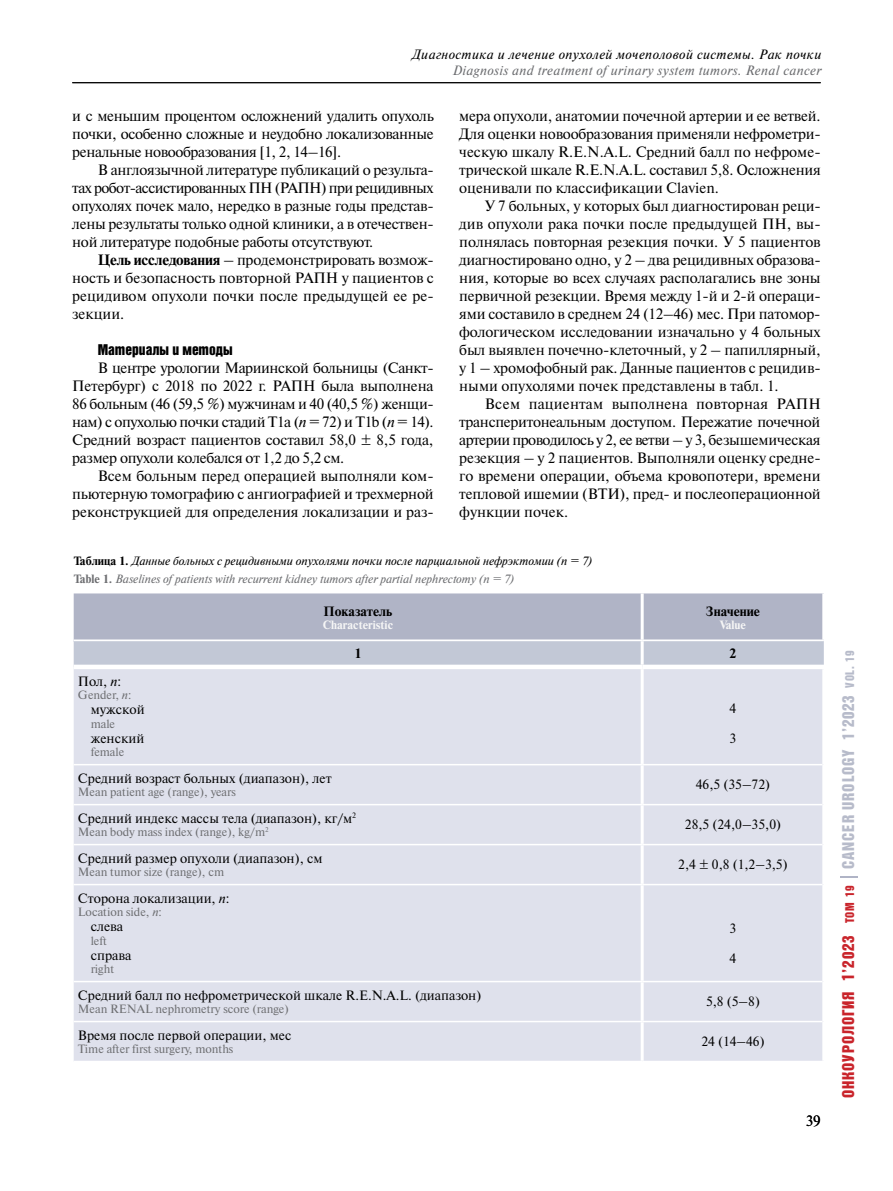
<style>
.page{position:relative;width:893px;height:1191px;background:#fff}
.page>*{position:absolute;margin:0;border:0;box-sizing:border-box;transform-origin:0 0}
.t1{font:16.5px "Bastion Kontrast Alt C";letter-spacing:.05em;color:#b7bbca}
.t2{font:15px/18px "Newton C";letter-spacing:-.01em;color:#000;text-align:justify}
.t3{font:15px "Bastion Kontrast Alt C";color:#000}
.t4{font:13.5px "Newton C";color:#000}
.t5{font:italic 13.5px "Newton C";letter-spacing:.03em;color:#000}
.t6{font:italic 13.5px "Newton C";letter-spacing:.03em;color:#6d6e71}
.t7{font:700 13.5px "Newton C";color:#000}
.t8{font:12px "Newton C";color:#6d6e71}
.t9{font:italic 12px/18.6px "Newton C";color:#6d6e71}
.t10{font:700 12px "Newton C";color:#f6f6f6}
.s1{font-weight:700}
.s2{font-style:italic}
.s3{font-weight:700;font-style:normal;color:#000}
.s4{color:#000}
.s5{font-weight:700;font-style:normal}
.s6{color:#c9242b}
.s7{font-size:17.1px;color:#c9242b}
.s8{font-size:12.3px;color:#c9242b}
.s9{font-size:12.3px}
</style>
<div class="page">
<svg style="left:840px;top:876px;width:18px;height:1px"></svg>
<hr style="left:72px;top:82px;width:749px;height:1px;background:#000">
<svg style="left:74px;top:593px;width:750px;height:71px;background:#b6bbcb"></svg>
<div style="left:74px;top:669px;width:748px;height:391px;background:#dfe1ec"></div>
<hr style="left:641px;top:641px;width:3px;height:23px;background:#fff">
<hr style="left:641px;top:669px;width:3px;height:95px;background:#fff">
<hr style="left:641px;top:765px;width:3px;height:39px;background:#fff">
<hr style="left:641px;top:805px;width:3px;height:39px;background:#fff">
<hr style="left:641px;top:845px;width:3px;height:39px;background:#fff">
<hr style="left:641px;top:885px;width:3px;height:95px;background:#fff">
<hr style="left:641px;top:982px;width:3px;height:38px;background:#fff">
<hr style="left:641px;top:1022px;width:3px;height:38px;background:#fff">
<hr style="left:74px;top:764px;width:568px;height:1px;background:#fff">
<hr style="left:642px;top:764px;width:180px;height:1px;background:#fff">
<hr style="left:74px;top:804px;width:568px;height:1px;background:#fff">
<hr style="left:642px;top:804px;width:180px;height:1px;background:#fff">
<hr style="left:74px;top:844px;width:568px;height:1px;background:#fff">
<hr style="left:642px;top:844px;width:180px;height:1px;background:#fff">
<hr style="left:74px;top:884px;width:568px;height:1px;background:#fff">
<hr style="left:642px;top:884px;width:180px;height:1px;background:#fff">
<hr style="left:74px;top:980px;width:568px;height:2px;background:#fff">
<hr style="left:642px;top:980px;width:180px;height:2px;background:#fff">
<hr style="left:74px;top:1020px;width:568px;height:2px;background:#fff">
<hr style="left:642px;top:1020px;width:180px;height:2px;background:#fff">
<hr style="left:74px;top:639px;width:568px;height:2px;background:#fff">
<hr style="left:642px;top:639px;width:182px;height:2px;background:#fff">
<p class="t5" style="left:412px;top:47px;width:411px">Диагностика и лечение опухолей мочеполовой системы. Рак почки</p>
<p class="t6" style="left:452px;top:63px;width:370px">Diagnosis and treatment of urinary system tumors. Renal cancer</p>
<p class="t2" style="left:72px;top:107px;width:363px">и с меньшим процентом осложнений удалить опухоль почки, особенно сложные и неудобно локализованные ренальные новообразования [1, 2, 14–16].</p>
<p class="t2" style="left:72px;top:161px;width:363px;text-indent:26px">В англоязычной литературе публикаций о результа&shy;тах робот-ассистированных ПН (РАПН) при рецидивных опухолях почек мало, нередко в разные годы представ&shy;лены результаты только одной клиники, а в отечествен&shy;ной литературе подобные работы отсутствуют.</p>
<p class="t2" style="left:72px;top:251px;width:363px;text-indent:26px"><span class="s1">Цель исследования</span> – продемонстрировать возмож&shy;ность и безопасность повторной РАПН у пациентов с рецидивом опухоли почки после предыдущей ее ре&shy;зекции.</p>
<p class="t3" style="left:98px;top:342px;width:136px">Материалы и методы</p>
<p class="t2" style="left:72px;top:359px;width:363px;text-align:left;text-indent:26px">В центре урологии Мариинской больницы (Санкт-Петербург) с 2018 по 2022 г. РАПН была выполнена 86 больным (46 (59,5 %) мужчинам и 40 (40,5 %) женщи&shy;нам) с опухолью почки стадий Т1а (<span class="s2">n</span> = 72) и Т1b (<span class="s2">n</span> = 14).<br>Средний возраст пациентов составил 58,0 ± 8,5 года, размер опухоли колебался от 1,2 до 5,2 см.</p>
<p class="t2" style="left:72px;top:467px;width:363px;text-indent:26px">Всем больным перед операцией выполняли ком&shy;пьютерную томографию с ангиографией и трехмерной реконструкцией для определения локализации и раз-</p>
<p class="t2" style="left:459px;top:107px;width:363px">мера опухоли, анатомии почечной артерии и ее ветвей.<br>Для оценки новообразования применяли нефрометри&shy;ческую шкалу R.E.N.A.L. Средний балл по нефроме&shy;трической шкале R.E.N.A.L. составил 5,8. Осложнения оценивали по классификации Clavien.</p>
<p class="t2" style="left:459px;top:197px;width:363px;text-indent:26px">У 7 больных, у которых был диагностирован реци&shy;див опухоли рака почки после предыдущей ПН, вы&shy;полнялась повторная резекция почки. У 5 пациентов диагностировано одно, у 2 – два рецидивных образова&shy;ния, которые во всех случаях располагались вне зоны первичной резекции. Время между 1-й и 2-й операци&shy;ями составило в среднем 24 (12–46) мес. При патомор&shy;фологическом исследовании изначально у 4 больных был выявлен почечно-клеточный, у 2 – папиллярный, у 1 – хромофобный рак. Данные пациентов с рецидив&shy;ными опухолями почек представлены в табл. 1.</p>
<p class="t2" style="left:459px;top:395px;width:363px;text-indent:26px">Всем пациентам выполнена повторная РАПН трансперитонеальным доступом. Пережатие почечной артерии проводилось у 2, ее ветви – у 3, безышемическая резекция – у 2 пациентов. Выполняли оценку средне&shy;го времени операции, объема кровопотери, времени тепловой ишемии (ВТИ), пред- и послеоперационной функции почек.</p>
<p class="t9" style="left:74px;top:551px;width:520px"><span class="s3">Таблица 1.</span> <span class="s4">Данные больных с рецидивными опухолями почки после парциальной нефрэктомии (n = 7)<br></span><span class="s5">Table 1.</span> Baselines of patients with recurrent kidney tumors after partial nephrectomy (n = 7)</p>
<p class="t7" style="left:324px;top:603px;width:70px">Показатель</p>
<p class="t10" style="left:323px;top:618px;width:72px">Characteristic</p>
<p class="t7" style="left:706px;top:603px;width:56px">Значение</p>
<p class="t10" style="left:720px;top:618px;width:28px">Value</p>
<p class="t4" style="left:78px;top:673px;width:45px">Пол, <span class="s2">n</span>:</p>
<p class="t8" style="left:78px;top:688px;width:55px">Gender, <span class="s2">n</span>:</p>
<p class="t4" style="left:91px;top:702px;width:56px">мужской</p>
<p class="t8" style="left:91px;top:717px;width:26px">male</p>
<p class="t4" style="left:91px;top:730px;width:55px">женский</p>
<p class="t8" style="left:91px;top:745px;width:35px">female</p>
<p class="t4" style="left:78px;top:770px;width:255px">Средний возраст больных (диапазон), лет</p>
<p class="t8" style="left:78px;top:785px;width:159px">Mean patient age (range), years</p>
<p class="t7" style="left:354px;top:646px;width:8px">1</p>
<p class="t7" style="left:729px;top:646px;width:8px">2</p>
<p class="t4" style="left:730px;top:701px;width:8px">4</p>
<p class="t4" style="left:730px;top:731px;width:8px">3</p>
<p class="t4" style="left:696px;top:777px;width:76px">46,5 (35–72)</p>
<p class="t4" style="left:78px;top:810px;width:280px">Средний индекс массы тела (диапазон), кг/м<sup>2</sup></p>
<p class="t8" style="left:78px;top:825px;width:192px">Mean body mass index (range), kg/m<sup>2</sup></p>
<p class="t4" style="left:78px;top:850px;width:246px">Средний размер опухоли (диапазон), см</p>
<p class="t8" style="left:78px;top:865px;width:148px">Mean tumor size (range), cm</p>
<p class="t4" style="left:78px;top:890px;width:153px">Сторона локализации, <span class="s2">n</span>:</p>
<p class="t8" style="left:78px;top:905px;width:85px">Location side, <span class="s2">n</span>:</p>
<p class="t4" style="left:91px;top:919px;width:34px">слева</p>
<p class="t8" style="left:91px;top:934px;width:18px">left</p>
<p class="t4" style="left:91px;top:947px;width:42px">справа</p>
<p class="t8" style="left:91px;top:962px;width:25px">right</p>
<p class="t4" style="left:78px;top:987px;width:405px">Средний балл по нефрометрической шкале R.E.N.A.L. (диапазон)</p>
<p class="t8" style="left:78px;top:1002px;width:212px">Mean RENAL nephrometry score (range)</p>
<p class="t4" style="left:78px;top:1027px;width:215px">Время после первой операции, мес</p>
<p class="t8" style="left:78px;top:1042px;width:157px">Time after first surgery, months</p>
<p class="t4" style="left:685px;top:817px;width:98px">28,5 (24,0–35,0)</p>
<p class="t4" style="left:678px;top:857px;width:111px">2,4 ± 0,8 (1,2–3,5)</p>
<p class="t4" style="left:730px;top:920px;width:8px">3</p>
<p class="t4" style="left:730px;top:950px;width:8px">4</p>
<p class="t4" style="left:706px;top:994px;width:55px">5,8 (5–8)</p>
<p class="t4" style="left:701px;top:1034px;width:65px">24 (14–46)</p>
<p class="t2" style="left:806px;top:1112px;width:17px">39</p>
<p class="t1" style="left:840px;top:1097px;width:448px;rotate:-90deg"><span class="s6">ОНКОУРОЛОГИЯ</span> <span class="s7">1</span><span class="s6">’2023</span> <span class="s8">ТОМ 19</span> CANCER UROLOGY 1’2023 <span class="s9">VOL. 19</span></p>
</div>
